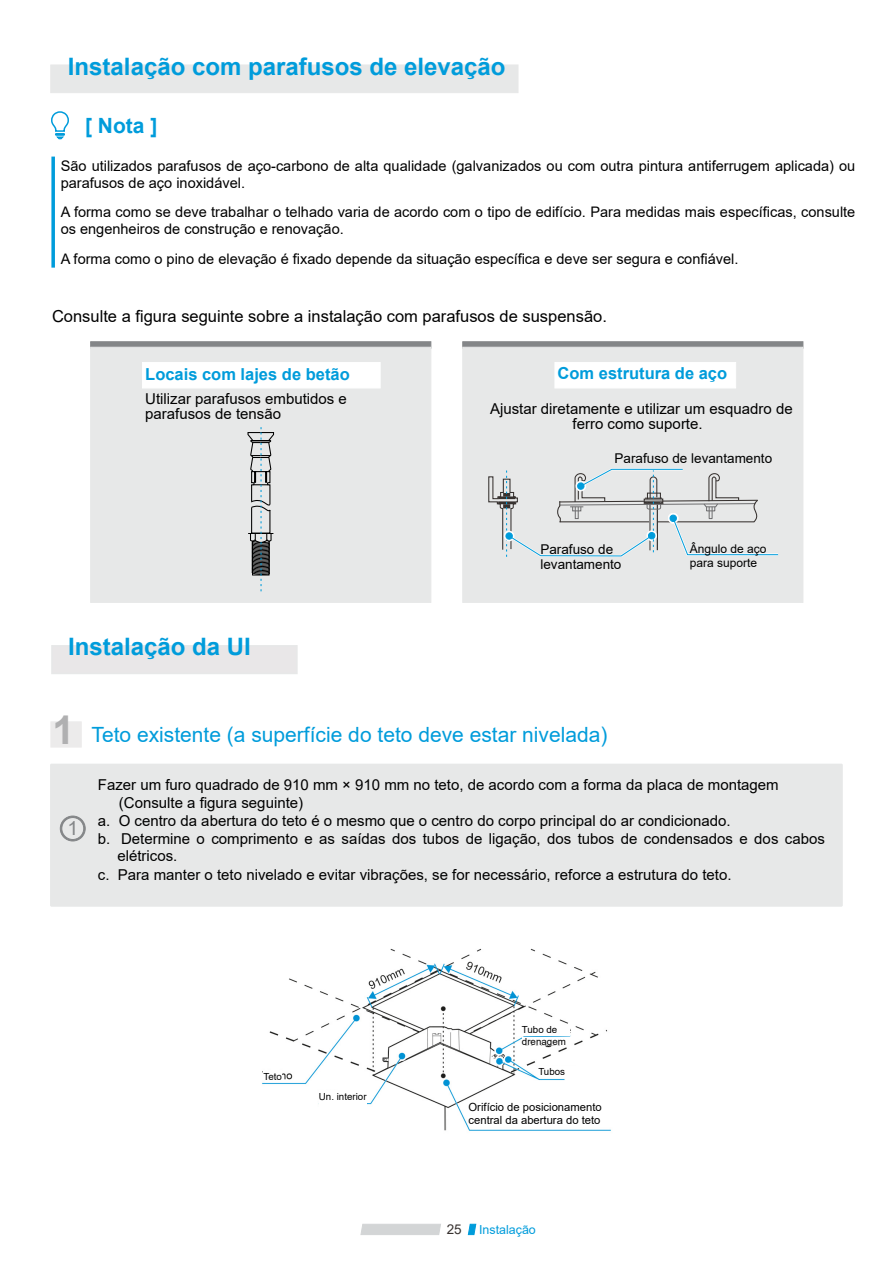
<style>
.page{position:relative;width:893px;height:1263px;background:#fff}
.page>*{position:absolute;margin:0;border:0;box-sizing:border-box;transform-origin:0 0}
.t1{font:700 24px "Arial";color:#009cdb}
.t2{font:21px "Arial";color:#009cdb}
.t3{font:700 21px "Arial";color:#009cdb}
.t4{font:19.5px "Arial";color:#848688}
.t5{font:16.5px "Arial";color:#000}
.t6{font:700 16.5px "Arial";color:#009cdb}
.t7{font:15px/15px "Arial";color:#000}
.t8{font:14.55px/17.1px "Arial";color:#000}
.t9{font:13.5px/15.5px "Arial";color:#000}
.t10{font:13.5px "Arial";color:#383230}
.t11{font:12.45px "Arial";color:#009cdb}
.t12{font:12px/13.6px "Arial";color:#000}
.t13{font:11.25px/12.8px "Arial";color:#000}
.t14{font:9.75px "Arial";color:#000}
.s1{font-weight:700;font-size:39.6px;color:#b0b0b1}
</style>
<div class="page">
<svg style="left:91px;top:342px;width:340px;height:5px;background:#898b8d"></svg>
<div style="left:91px;top:347px;width:340px;height:255px;background:#e7e8e8"></div>
<svg style="left:463px;top:342px;width:340px;height:5px;background:#898b8d"></svg>
<div style="left:463px;top:347px;width:340px;height:255px;background:#e7e8e8"></div>
<svg style="left:51px;top:157px;width:4px;height:111px"></svg>
<div style="left:51px;top:65px;width:467px;height:28px;background:#e7e8e8"></div>
<div style="left:51px;top:645px;width:247px;height:29px;background:#e9e7e8"></div>
<div style="left:51px;top:722px;width:30px;height:25px;background:#ecebeb"></div>
<hr style="left:50px;top:764px;width:2px;height:142px;background:#e7e8e8">
<hr style="left:841px;top:764px;width:2px;height:142px;background:#e7e8e8">
<div style="left:51px;top:764px;width:791px;height:142px;background:#e7e8e8"></div>
<svg style="left:60px;top:816px;width:25px;height:25px"></svg>
<svg style="left:488px;top:468px;width:291px;height:89px"></svg>
<svg style="left:247px;top:427px;width:28px;height:164px"></svg>
<svg style="left:51px;top:111px;width:18px;height:28px"></svg>
<svg style="left:361px;top:1224px;width:80px;height:10px"></svg>
<svg style="left:468px;top:1224px;width:8px;height:10px"></svg>
<img style="left:262px;top:948px;width:349px;height:183px">
<div style="left:142px;top:362px;width:238px;height:26px;background:#fff"></div>
<div style="left:522px;top:1026px;width:47px;height:9px;background:#fff"></div>
<div style="left:538px;top:1066px;width:45px;height:9px;background:#fff"></div>
<div style="left:469px;top:1100px;width:162px;height:25px;background:#fff"></div>
<div style="left:555px;top:362px;width:181px;height:26px;background:#fff"></div>
<div style="left:522px;top:1038px;width:45px;height:7px;background:#fff"></div>
<div style="left:264px;top:1070px;width:18px;height:10px;background:#fff"></div>
<div style="left:319px;top:1090px;width:48px;height:16px;background:#fff"></div>
<h1 class="t1" style="left:68px;top:49px;width:439px">Instalação com parafusos de elevação</h1>
<h2 class="t3" style="left:85px;top:111px;width:74px">[ Nota ]</h2>
<p class="t8" style="left:61px;top:157px;width:796px">São utilizados parafusos de aço-carbono de alta qualidade (galvanizados ou com outra pintura antiferrugem aplicada) ou parafusos de aço inoxidável.</p>
<p class="t8" style="left:61px;top:203px;width:796px">A forma como se deve trabalhar o telhado varia de acordo com o tipo de edifício. Para medidas mais específicas, consulte os engenheiros de construção e renovação.</p>
<p class="t8" style="left:61px;top:250px;width:679px">A forma como o pino de elevação é fixado depende da situação específica e deve ser segura e confiável.</p>
<p class="t5" style="left:52px;top:305px;width:556px">Consulte a figura seguinte sobre a instalação com parafusos de suspensão.</p>
<p class="t6" style="left:145px;top:363px;width:206px">Locais com lajes de betão</p>
<p class="t7" style="left:145px;top:391px;width:203px">Utilizar parafusos embutidos e parafusos de tensão</p>
<h1 class="t1" style="left:68px;top:630px;width:184px">Instalação da UI</h1>
<p class="t6" style="left:558px;top:362px;width:171px">Com estrutura de aço</p>
<p class="t7" style="left:490px;top:401px;width:304px;text-align:center">Ajustar diretamente e utilizar um esquadro de ferro como suporte.</p>
<p class="t9" style="left:615px;top:450px;width:159px">Parafuso de levantamento</p>
<p class="t9" style="left:540px;top:541px;width:83px">Parafuso de levantamento</p>
<p class="t12" style="left:690px;top:542px;width:78px">Ângulo de aço para suporte</p>
<h2 class="t2" style="left:53px;top:720px;width:556px"><span class="s1">1</span> Teto existente (a superfície do teto deve estar nivelada)</h2>
<h3 class="t4" style="left:68px;top:815px;width:12px">1</h3>
<p class="t7" style="left:98px;top:777px;width:682px">Fazer um furo quadrado de 910 mm × 910 mm no teto, de acordo com a forma da placa de montagem</p>
<p class="t7" style="left:119px;top:795px;width:186px">(Consulte a figura seguinte)</p>
<p class="t7" style="left:98px;top:813px;width:634px">a. O centro da abertura do teto é o mesmo que o centro do corpo principal do ar condicionado.</p>
<p class="t7" style="left:98px;top:831px;width:728px">b. Determine o comprimento e as saídas dos tubos de ligação, dos tubos de condensados e dos cabos</p>
<p class="t7" style="left:98px;top:847px;width:635px;line-height:18.6px;text-indent:20px">elétricos.<br>c. Para manter o teto nivelado e evitar vibrações, se for necessário, reforce a estrutura do teto.</p>
<p class="t14" style="left:264px;top:1070px;width:20px">Teto</p>
<p class="t14" style="left:319px;top:1090px;width:49px">Un. interior</p>
<p class="t14" style="left:522px;top:1023px;width:37px">Tubo de</p>
<p class="t14" style="left:538px;top:1065px;width:28px">Tubos</p>
<p class="t13" style="left:469px;top:1101px;width:135px">Orifício de posicionamento central da abertura do teto</p>
<p class="t14" style="left:522px;top:1035px;width:45px">drenagem</p>
<p class="t10" style="left:447px;top:1220px;width:17px">25</p>
<p class="t11" style="left:479px;top:1221px;width:58px">Instalação</p>
</div>
